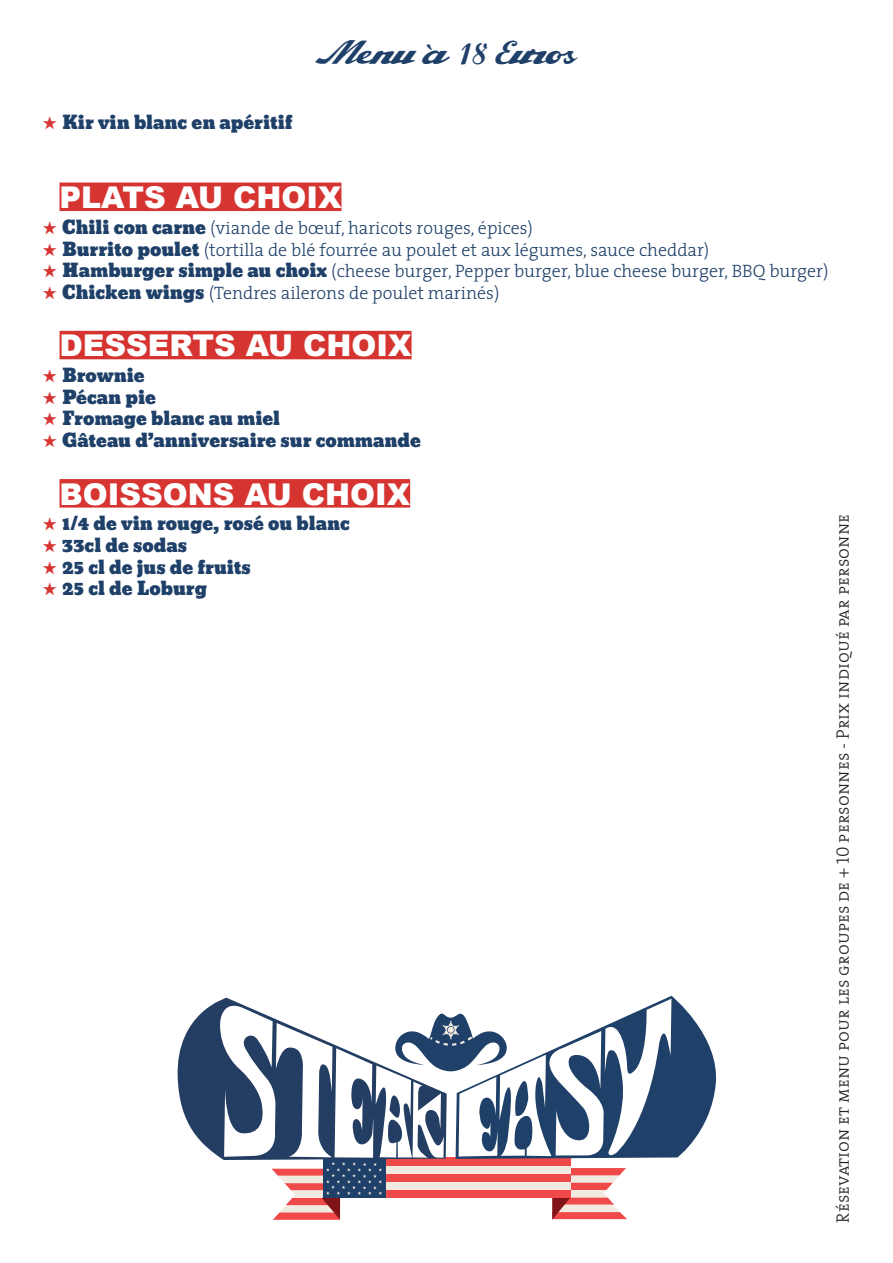
<style>
.page{position:relative;width:893px;height:1263px;background:#fff}
.page>*{position:absolute;margin:0;border:0;box-sizing:border-box;transform-origin:0 0}
.titre{font:900 30px "Arial";color:#fff}
.t1{font:italic 700 30px "Alfaowner Script";color:#1f4068}
.plat{font:300 18px "The Serif";color:#1f4068}
.plat-2{font:18px "Bevan";color:#1f4068}
.t2{font:18px "The Serif Light Caps";color:#231f20}
.s1{color:#d53431}
.s2{font-family:"Bevan";font-weight:400}
</style>
<div class="page">
<div style="left:60px;top:183px;width:281px;height:28px;background:#d53431"></div>
<div style="left:60px;top:331px;width:352px;height:28px;background:#d53431"></div>
<div style="left:60px;top:479px;width:350px;height:29px;background:#d53431"></div>
<svg style="left:177px;top:996px;width:540px;height:224px"></svg>
<p class="plat-2" style="left:43px;top:108px;width:252px"><span class="s1">★</span> Kir vin blanc en apéritif</p>
<p class="t1" style="left:316px;top:35px;width:263px">Menu à 18 Euros</p>
<p class="titre" style="left:60px;top:176px;width:22px">PLATS</p>
<p class="titre" style="left:176px;top:176px;width:80px">AU CHOIX</p>
<p class="plat" style="left:43px;top:213px;width:492px"><span class="s1">★</span> <span class="s2">Chili con carne</span> (viande de bœuf, haricots rouges, épices)</p>
<p class="plat" style="left:43px;top:235px;width:668px"><span class="s1">★</span> <span class="s2">Burrito poulet</span> (tortilla de blé fourrée au poulet et aux légumes, sauce cheddar)</p>
<p class="plat" style="left:43px;top:256px;width:787px"><span class="s1">★</span> <span class="s2">Hamburger simple au choix</span> (cheese burger, Pepper burger, blue cheese burger, BBQ burger)</p>
<p class="plat" style="left:43px;top:278px;width:458px"><span class="s1">★</span> <span class="s2">Chicken wings</span> (Tendres ailerons de poulet marinés)</p>
<p class="titre" style="left:60px;top:324px;width:267px">DESSERTS AU CHOIX</p>
<p class="plat-2" style="left:43px;top:361px;width:104px"><span class="s1">★</span> Brownie</p>
<p class="plat-2" style="left:43px;top:383px;width:115px"><span class="s1">★</span> Pécan pie</p>
<p class="plat-2" style="left:43px;top:404px;width:239px"><span class="s1">★</span> Fromage blanc au miel</p>
<p class="plat-2" style="left:43px;top:426px;width:380px"><span class="s1">★</span> Gâteau d’anniversaire sur commande</p>
<p class="titre" style="left:60px;top:472px;width:45px">BOISSO</p>
<p class="titre" style="left:188px;top:472px;width:137px">NSAU CHOIX</p>
<p class="plat-2" style="left:43px;top:509px;width:309px"><span class="s1">★</span> 1/4 de vin rouge, rosé ou blanc</p>
<p class="plat-2" style="left:43px;top:531px;width:146px"><span class="s1">★</span> 33cl de sodas</p>
<p class="plat-2" style="left:43px;top:553px;width:210px"><span class="s1">★</span> 25 cl de jus de fruits</p>
<p class="plat-2" style="left:43px;top:574px;width:166px"><span class="s1">★</span> 25 cl de Loburg</p>
<p class="t2" style="left:828px;top:1222px;width:710px;rotate:-90deg">Résevation et menu pour les groupes de + 10 personnes - Prix indiqué par personne</p>
</div>
